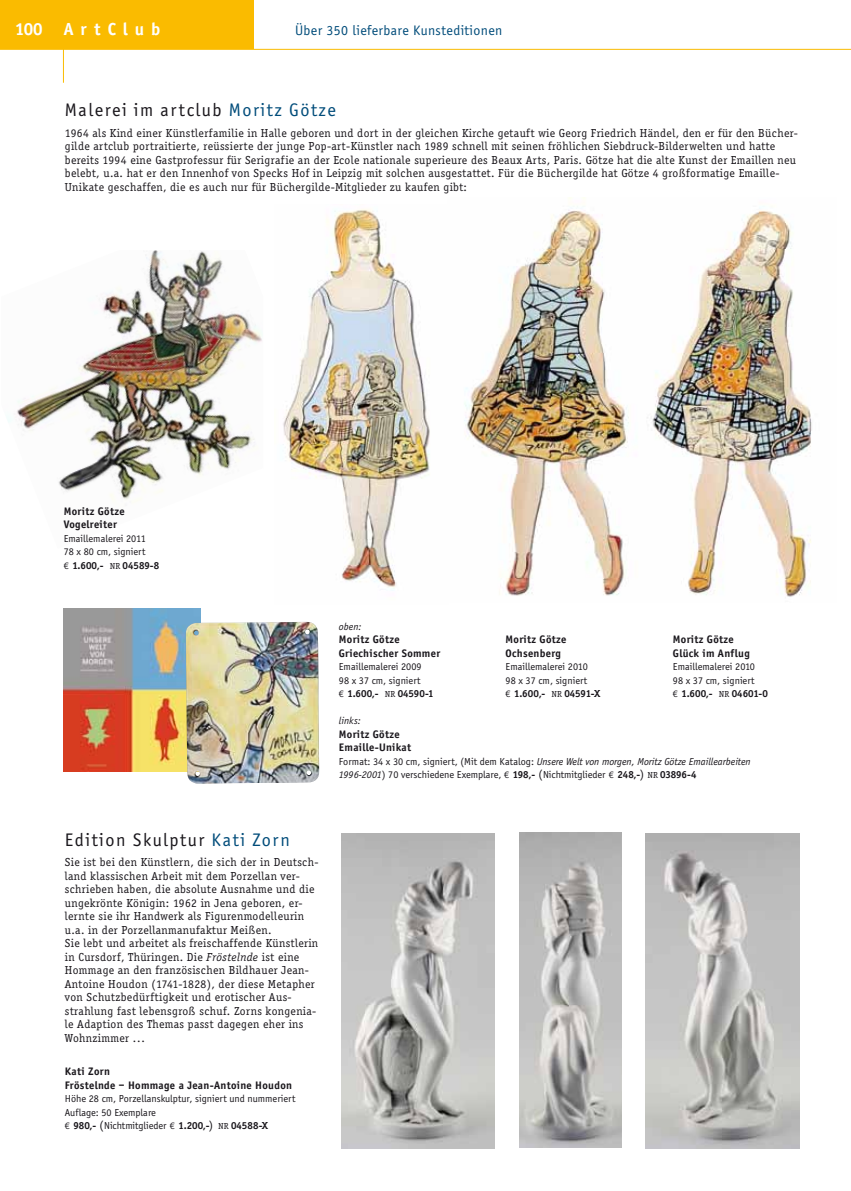
<style>
.page{position:relative;width:851px;height:1191px;background:#fff}
.page>*{position:absolute;margin:0;border:0;box-sizing:border-box;transform-origin:0 0}
.t1{font:18.75px "Officina Sans";letter-spacing:.08em;color:#1a171c}
.t2{font:700 18px "Officina Sans";letter-spacing:.39em;color:#fff}
.t3{font:14.25px "Officina Sans";letter-spacing:.025em;color:#004c7a}
.t4{font:12px/13.5px "Officina Serif";letter-spacing:.03em;color:#1a171c}
.t5{font:700 11.25px/13.5px "Officina Sans";letter-spacing:.03em;color:#1a171c}
.t6{font:10.5px/13.5px "Officina Sans";color:#1a171c}
.t7{font:italic 10.5px "Officina Sans";letter-spacing:.01em;color:#1a171c}
.s1{color:#004c7a}
.s2{font-family:"Linotype Euro Font Rto S";font-size:9.75px}
.s3{font-weight:700}
.s4{font-family:"Officina Serif";font-size:9px}
.s5{font-family:"Officina Serif";font-weight:700}
.s6{font-style:italic}
.s7{font-family:"Officina Serif";font-size:12px}
</style>
<div class="page">
<hr style="left:0;top:49px;width:850px;height:1px;background:#fabb00">
<hr style="left:63px;top:49px;width:1px;height:34px;background:#fabb00">
<div style="left:0;top:0;width:253px;height:49px;background:#fabb00"></div>
<img style="left:64px;top:608px;width:136px;height:163px">
<img style="left:283px;top:209px;width:147px;height:382px">
<img style="left:464px;top:197px;width:348px;height:400px">
<img style="left:7px;top:250px;width:255px;height:252px">
<img style="left:341px;top:833px;width:153px;height:315px">
<img style="left:519px;top:833px;width:102px;height:314px">
<img style="left:646px;top:833px;width:153px;height:315px">
<img style="left:186px;top:622px;width:133px;height:162px">
<h2 class="t2" style="left:15px;top:19px;width:147px">100 ArtClub</h2>
<p class="t3" style="left:295px;top:23px;width:209px">Über 350 lieferbare Kunsteditionen</p>
<h1 class="t1" style="left:65px;top:100px;width:272px">Malerei im artclub <span class="s1">Moritz Götze</span></h1>
<p class="t4" style="left:65px;top:126px;width:734px">1964 als Kind einer Künstlerfamilie in Halle geboren und dort in der gleichen Kirche getauft wie Georg Friedrich Händel, den er für den Bücher&shy;gilde artclub portraitierte, reüssierte der junge Pop-art-Künstler nach 1989 schnell mit seinen fröhlichen Siebdruck-Bilderwelten und hatte bereits 1994 eine Gastprofessur für Serigrafie an der Ecole nationale superieure des Beaux Arts, Paris. Götze hat die alte Kunst der Emaillen neu belebt, u.a. hat er den Innenhof von Specks Hof in Leipzig mit solchen ausgestattet. Für die Büchergilde hat Götze 4 großformatige Emaille-Unikate geschaffen, die es auch nur für Büchergilde-Mitglieder zu kaufen gibt:</p>
<p class="t5" style="left:64px;top:504px;width:62px">Moritz Götze<br>Vogelreiter</p>
<p class="t6" style="left:64px;top:532px;width:97px">Emaillemalerei 2011<br>78 x 80 cm, signiert<br><span class="s2">F</span> <span class="s3">1.600,-</span> <span class="s4">NR</span> <span class="s5">04589-8</span></p>
<h1 class="t1" style="left:65px;top:829px;width:226px">Edition Skulptur <span class="s1">Kati Zorn</span></h1>
<p class="t4" style="left:65px;top:855px;width:255px">Sie ist bei den Künstlern, die sich der in Deutsch&shy;land klassischen Arbeit mit dem Porzellan ver&shy;schrieben haben, die absolute Ausnahme und die ungekrönte Königin: 1962 in Jena geboren, er&shy;lernte sie ihr Handwerk als Figurenmodelleurin u.a. in der Porzellanmanufaktur Meißen.<br>Sie lebt und arbeitet als freischaffende Künstlerin in Cursdorf, Thüringen. Die <span class="s6">Fröstelnde</span> ist eine Hommage an den französischen Bildhauer Jean-Antoine Houdon (1741-1828), der diese Metapher von Schutzbedürftigkeit und erotischer Aus&shy;strahlung fast lebensgroß schuf. Zorns kongenia&shy;le Adaption des Themas passt dagegen eher ins Wohnzimmer ...</p>
<p class="t5" style="left:65px;top:1064px;width:229px">Kati Zorn<br>Fröstelnde – Hommage a Jean-Antoine Houdon</p>
<p class="t6" style="left:65px;top:1092px;width:232px">Höhe 28 cm, Porzellanskulptur, signiert und nummeriert<br>Auflage: 50 Exemplare<br><span class="s2">F</span> <span class="s3">980,-</span> <span class="s7">(</span>Nichtmitglieder <span class="s2">F</span> <span class="s3">1.200,-</span><span class="s7">)</span> <span class="s4">NR</span> <span class="s5">04588-X</span></p>
<p class="t7" style="left:339px;top:620px;width:24px">oben:</p>
<p class="t5" style="left:339px;top:632px;width:103px">Moritz Götze<br>Griechischer Sommer</p>
<p class="t6" style="left:339px;top:660px;width:96px">Emaillemalerei 2009<br>98 x 37 cm, signiert<br><span class="s2">F</span> <span class="s3">1.600,-</span> <span class="s4">NR</span> <span class="s5">04590-1</span></p>
<p class="t5" style="left:505px;top:632px;width:62px">Moritz Götze<br>Ochsenberg</p>
<p class="t6" style="left:505px;top:660px;width:96px">Emaillemalerei 2010<br>98 x 37 cm, signiert<br><span class="s2">F</span> <span class="s3">1.600,-</span> <span class="s4">NR</span> <span class="s5">04591-X</span></p>
<p class="t5" style="left:672px;top:632px;width:78px">Moritz Götze<br>Glück im Anflug</p>
<p class="t6" style="left:672px;top:660px;width:97px">Emaillemalerei 2010<br>98 x 37 cm, signiert<br><span class="s2">F</span> <span class="s3">1.600,-</span> <span class="s4">NR</span> <span class="s5">04601-0</span></p>
<p class="t7" style="left:339px;top:715px;width:23px">links:</p>
<p class="t5" style="left:339px;top:727px;width:74px">Moritz Götze<br>Emaille-Unikat</p>
<p class="t6" style="left:339px;top:754px;width:413px">Format: 34 x 30 cm, signiert, (Mit dem Katalog: <span class="s6">Unsere Welt von morgen, Moritz Götze Emaillearbeiten<br>1996-2001</span>) 70 verschiedene Exemplare, <span class="s2">F</span> <span class="s3">198,-</span> <span class="s7">(</span>Nichtmitglieder <span class="s2">F</span> <span class="s3">248,-</span><span class="s7">)</span> <span class="s4">NR</span> <span class="s5">03896-4</span></p>
</div>
